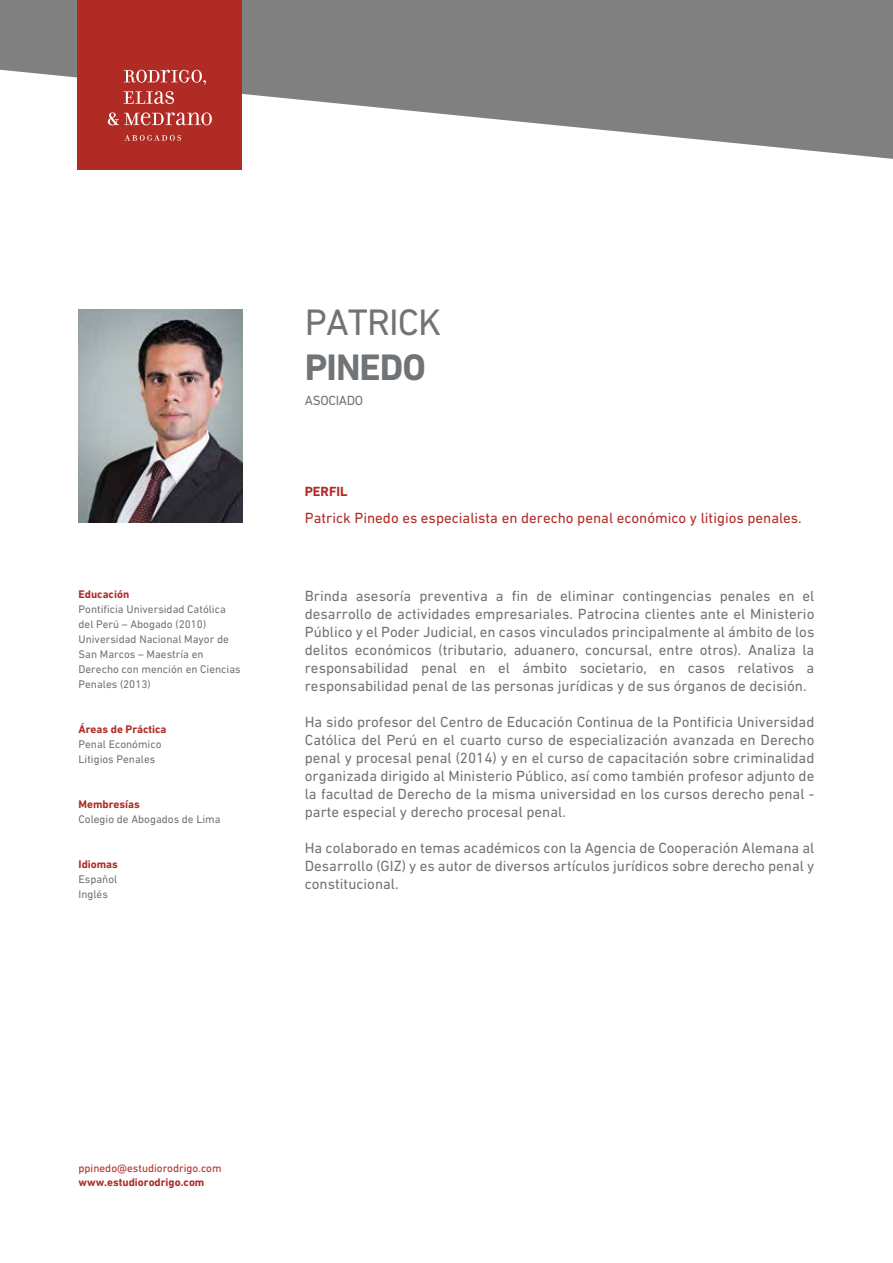
<style>
.page{position:relative;width:893px;height:1263px;background:#fff}
.page>*{position:absolute;margin:0;border:0;box-sizing:border-box;transform-origin:0 0}
.t1{font:37.5px "DIN Next LT Pro";letter-spacing:-.025em;color:#707476}
.t2{font:700 37.5px "DIN Next LT Pro";letter-spacing:-.025em;color:#707476}
.t3{font:15px/18px "DIN Next LT Pro";color:#707476;text-align:justify}
.t4{font:15px "DIN Next LT Pro";color:#b12b25}
.t5{font:13.5px "DIN Next LT Pro";letter-spacing:-.025em;color:#717577}
.t6{font:700 13.5px "DIN Next LT Pro";color:#b12b25}
.t7{font:11.25px/15px "DIN Next LT Pro";color:#707476}
.t8{font:700 11.25px "DIN Next LT Pro";color:#b12b25}
.t9{font:11.25px "DIN Next LT Pro";color:#b12b25}
</style>
<div class="page">
<svg style="left:0;top:0;width:893px;height:159px;fill:#808081"></svg>
<img style="left:79px;top:309px;width:163px;height:214px">
<div style="left:77px;top:0;width:165px;height:169px;background:#b12b25"></div>
<svg style="left:124px;top:70px;width:82px;height:15px"></svg>
<svg style="left:124px;top:91px;width:50px;height:13px"></svg>
<svg style="left:108px;top:112px;width:104px;height:13px"></svg>
<svg style="left:124px;top:135px;width:57px;height:6px"></svg>
<p class="t8" style="left:79px;top:588px;width:52px">Educación</p>
<p class="t7" style="left:79px;top:602px;width:164px">Pontificia Universidad Católica del Perú – Abogado (2010)<br>Universidad Nacional Mayor de<br>San Marcos – Maestría en<br>Derecho con mención en Ciencias<br>Penales (2013)</p>
<p class="t8" style="left:79px;top:723px;width:90px">Áreas de Práctica</p>
<p class="t7" style="left:79px;top:737px;width:84px">Penal Económico<br>Litigios Penales</p>
<p class="t8" style="left:79px;top:798px;width:63px">Membresías</p>
<p class="t7" style="left:79px;top:812px;width:144px">Colegio de Abogados de Lima</p>
<p class="t8" style="left:79px;top:858px;width:41px">Idiomas</p>
<p class="t7" style="left:79px;top:872px;width:40px">Español<br>Inglés</p>
<h1 class="t1" style="left:305px;top:301px;width:138px">PATRICK</h1>
<h1 class="t2" style="left:305px;top:345px;width:123px">PINEDO</h1>
<p class="t5" style="left:305px;top:392px;width:60px">ASOCIADO</p>
<p class="t6" style="left:305px;top:483px;width:44px">PERFIL</p>
<p class="t4" style="left:305px;top:509px;width:498px">Patrick Pinedo es especialista en derecho penal económico y litigios penales.</p>
<p class="t3" style="left:305px;top:587px;width:511px">Brinda asesoría preventiva a fin de eliminar contingencias penales en el desarrollo de actividades empresariales. Patrocina clientes ante el Ministerio Público y el Poder Judicial, en casos vinculados principalmente al ámbito de los delitos económicos (tributario, aduanero, concursal, entre otros). Analiza la responsabilidad penal en el ámbito societario, en casos relativos a responsabilidad penal de las personas jurídicas y de sus órganos de decisión.</p>
<p class="t3" style="left:305px;top:713px;width:511px">Ha sido profesor del Centro de Educación Continua de la Pontificia Universidad Católica del Perú en el cuarto curso de especialización avanzada en Derecho penal y procesal penal (2014) y en el curso de capacitación sobre criminalidad organizada dirigido al Ministerio Público, así como también profesor adjunto de la facultad de Derecho de la misma universidad en los cursos derecho penal - parte especial y derecho procesal penal.</p>
<p class="t3" style="left:305px;top:839px;width:511px">Ha colaborado en temas académicos con la Agencia de Cooperación Alemana al Desarrollo (GIZ) y es autor de diversos artículos jurídicos sobre derecho penal y constitucional.</p>
<p class="t9" style="left:79px;top:1162px;width:145px">ppinedo@estudiorodrigo.com</p>
<p class="t8" style="left:79px;top:1175px;width:127px">www.estudiorodrigo.com</p>
</div>
